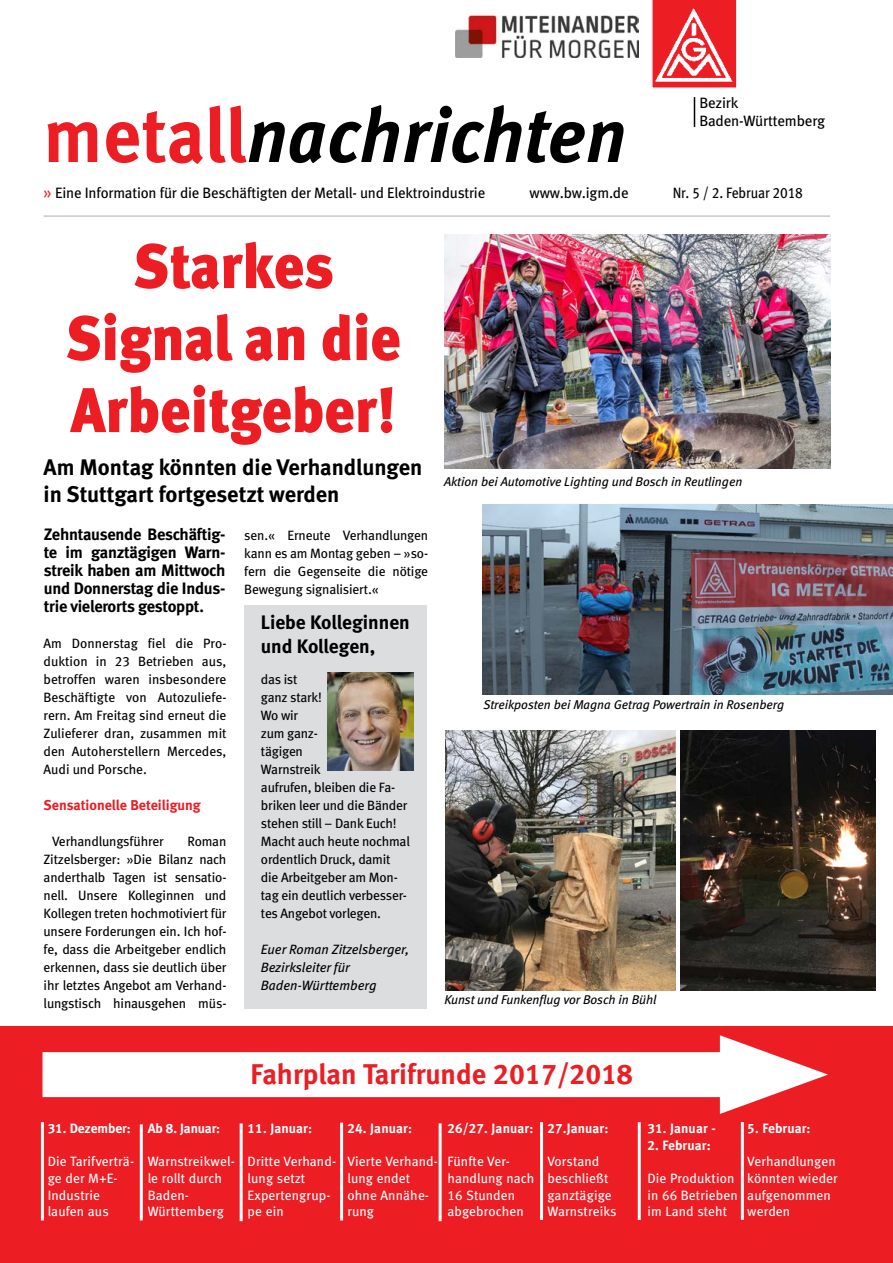
<style>
.page{position:relative;width:893px;height:1263px;background:#fff}
.page>*{position:absolute;margin:0;border:0;box-sizing:border-box;transform-origin:0 0}
.t1{font:italic 700 76.5px "Meta";letter-spacing:.01em;color:#000}
.t2{font:63px/72px "Meta Black LF";color:#ed1d24;text-align:center;scale:.93 1}
.t3{font:28.5px "Meta Bold LF";color:#ed1d24}
.t4{font:22.5px/27px "Meta Bold LF";color:#000}
.t5{font:19.5px/24px "Meta Bold LF";letter-spacing:-.005em;color:#000}
.t6{font:16.5px/18px "Meta Bold LF";letter-spacing:-.015em;color:#000;text-align:justify}
.t7{font:15px/18px "Meta";letter-spacing:-.01em;color:#000}
.t8{font:15px "Meta Book LF";letter-spacing:-.01em;color:#000;scale:.92 1}
.t9{font:14.25px "Meta Bold LF";color:#ed1d24}
.t10{font:13.5px/18px "Meta Book LF";letter-spacing:-.015em;color:#000;text-align:justify}
.t11{font:13.5px/16.6px "Meta Book LF";letter-spacing:.01em;color:#fff}
.t12{font:13.5px "Meta Bold LF";letter-spacing:.01em;color:#fff}
.t13{font:italic 13.5px/18px "Meta Book LF";color:#000}
.t14{font:13.5px "Meta Bold LF";letter-spacing:-.01em;color:#fff}
.t15{font:italic 12.75px "Meta Book LF";color:#000}
.s1{font-style:normal;color:#ed1d24}
.s2{font-size:16.5px;color:#ed1d24}
</style>
<div class="page">
<hr style="left:694px;top:97px;width:1px;height:30px;background:#000">
<hr style="left:44px;top:215px;width:786px;height:2px;background:#c7c8ca">
<svg style="left:651px;top:0;width:86px;height:89px"></svg>
<div style="left:244px;top:605px;width:183px;height:403px;background:#dcddde"></div>
<img style="left:328px;top:673px;width:85px;height:97px">
<img style="left:455px;top:14px;width:184px;height:43px">
<img style="left:483px;top:504px;width:410px;height:190px">
<img style="left:444px;top:234px;width:386px;height:234px">
<img style="left:445px;top:731px;width:230px;height:259px">
<div style="left:0;top:1026px;width:893px;height:237px;background:#ed1d24"></div>
<div style="left:43px;top:1052px;width:713px;height:45px;background:#fff"></div>
<svg style="left:720px;top:1035px;width:108px;height:79px"></svg>
<hr style="left:41px;top:1122px;width:3px;height:98px;background:#fff">
<hr style="left:240px;top:1123px;width:3px;height:98px;background:#fff">
<hr style="left:439px;top:1123px;width:3px;height:98px;background:#fff">
<hr style="left:140px;top:1124px;width:3px;height:96px;background:#fff">
<hr style="left:540px;top:1122px;width:3px;height:98px;background:#fff">
<hr style="left:340px;top:1122px;width:3px;height:98px;background:#fff">
<hr style="left:638px;top:1122px;width:3px;height:98px;background:#fff">
<hr style="left:741px;top:1122px;width:3px;height:98px;background:#fff">
<img style="left:680px;top:731px;width:196px;height:259px">
<p class="t7" style="left:699px;top:94px;width:127px">Bezirk<br>Baden-Württemberg</p>
<h1 class="t1" style="left:44px;top:87px;width:584px"><span class="s1">metall</span>nachrichten</h1>
<p class="t7" style="left:44px;top:183px;width:443px"><span class="s2">»</span> Eine Information für die Beschäftigten der Metall- und Elektroindustrie</p>
<p class="t7" style="left:530px;top:183px;width:100px">www.bw.igm.de</p>
<p class="t8" style="left:673px;top:183px;width:143px">Nr. 5 / 2. Februar 2018</p>
<h2 class="t2" style="left:65px;top:230px;width:362px">Starkes<br>Signal an die<br>Arbeitgeber!</h2>
<h3 class="t4" style="left:44px;top:453px;width:380px">Am Montag könnten die Verhandlungen in Stuttgart fortgesetzt werden</h3>
<p class="t6" style="left:44px;top:525px;width:183px">Zehntausende Beschäftig&shy;te im ganztägigen Warn&shy;streik haben am Mittwoch und Donnerstag die Indus&shy;trie vielerorts gestoppt.</p>
<p class="t10" style="left:44px;top:634px;width:184px">Am Donnerstag fiel die Pro&shy;duktion in 23 Betrieben aus, betroffen waren insbesondere Beschäftigte von Autozuliefe&shy;rern. Am Freitag sind erneut die Zulieferer dran, zusammen mit den Autoherstellern Mercedes, Audi und Porsche.</p>
<p class="t9" style="left:44px;top:796px;width:159px">Sensationelle Beteiligung</p>
<p class="t10" style="left:52px;top:832px;width:113px">Verhandlungsführer</p>
<p class="t10" style="left:44px;top:832px;width:184px;text-indent:144px">Roman Zitzelsberger: »Die Bilanz nach anderthalb Tagen ist sensatio&shy;nell. Unsere Kolleginnen und Kollegen treten hochmotiviert für unsere Forderungen ein. Ich hof&shy;fe, dass die Arbeitgeber endlich erkennen, dass sie deutlich über ihr letztes Angebot am Verhand&shy;lungstisch hinausgehen müs-</p>
<p class="t10" style="left:244px;top:526px;width:185px">sen.« Erneute Verhandlungen kann es am Montag geben – »so&shy;fern die Gegenseite die nötige Bewegung signalisiert.«</p>
<h3 class="t5" style="left:261px;top:610px;width:150px">Liebe Kolleginnen und Kollegen,</h3>
<p class="t10" style="left:261px;top:670px;width:150px;text-align:left">das ist<br>ganz stark!<br>Wo wir<br>zum ganz-<br>tägigen<br>Warnstreik<br>aufrufen, bleiben die Fa&shy;briken leer und die Bänder stehen still – Dank Euch!<br>Macht auch heute nochmal ordentlich Druck, damit die Arbeitgeber am Mon&shy;tag ein deutlich verbesser&shy;tes Angebot vorlegen.</p>
<p class="t13" style="left:261px;top:940px;width:150px">Euer Roman Zitzelsberger,<br>Bezirksleiter für<br>Baden-Württemberg</p>
<p class="t15" style="left:444px;top:473px;width:300px">Aktion bei Automotive Lighting und Bosch in Reutlingen</p>
<p class="t15" style="left:483px;top:697px;width:302px">Streikposten bei Magna Getrag Powertrain in Rosenberg</p>
<p class="t15" style="left:444px;top:992px;width:214px">Kunst und Funkenflug vor Bosch in Bühl</p>
<p class="t12" style="left:48px;top:1120px;width:85px">31. Dezember:</p>
<p class="t11" style="left:48px;top:1153px;width:88px">Die Tarifverträ&shy;ge der M+E-<br>Industrie laufen aus</p>
<p class="t14" style="left:148px;top:1120px;width:74px">Ab 8. Januar:</p>
<p class="t11" style="left:148px;top:1153px;width:89px">Warnstreikwel&shy;le rollt durch<br>Baden-<br>Württemberg</p>
<h3 class="t3" style="left:250px;top:1056px;width:384px">Fahrplan Tarifrunde 2017/2018</h3>
<p class="t12" style="left:248px;top:1120px;width:66px">11. Januar:</p>
<p class="t11" style="left:248px;top:1153px;width:90px">Dritte Verhand&shy;lung setzt<br>Expertengrup&shy;pe ein</p>
<p class="t12" style="left:348px;top:1120px;width:66px">24. Januar:</p>
<p class="t11" style="left:348px;top:1153px;width:92px">Vierte Verhand&shy;lung endet ohne Annähe&shy;rung</p>
<p class="t12" style="left:447px;top:1120px;width:87px">26/27. Januar:</p>
<p class="t11" style="left:447px;top:1153px;width:88px">Fünfte Ver&shy;handlung nach<br>16 Stunden abgebrochen</p>
<p class="t12" style="left:547px;top:1120px;width:62px">27.Januar:</p>
<p class="t11" style="left:547px;top:1153px;width:71px">Vorstand beschließt ganztägige<br>Warnstreiks</p>
<p class="t12" style="left:647px;top:1120px;width:69px">31. Januar -</p>
<p class="t12" style="left:647px;top:1136px;width:65px">2. Februar:</p>
<p class="t11" style="left:647px;top:1170px;width:92px">Die Produktion in 66 Betrieben im Land steht</p>
<p class="t12" style="left:747px;top:1120px;width:65px">5. Februar:</p>
<p class="t11" style="left:747px;top:1153px;width:92px">Verhandlungen könnten wieder aufgenommen werden</p>
</div>
